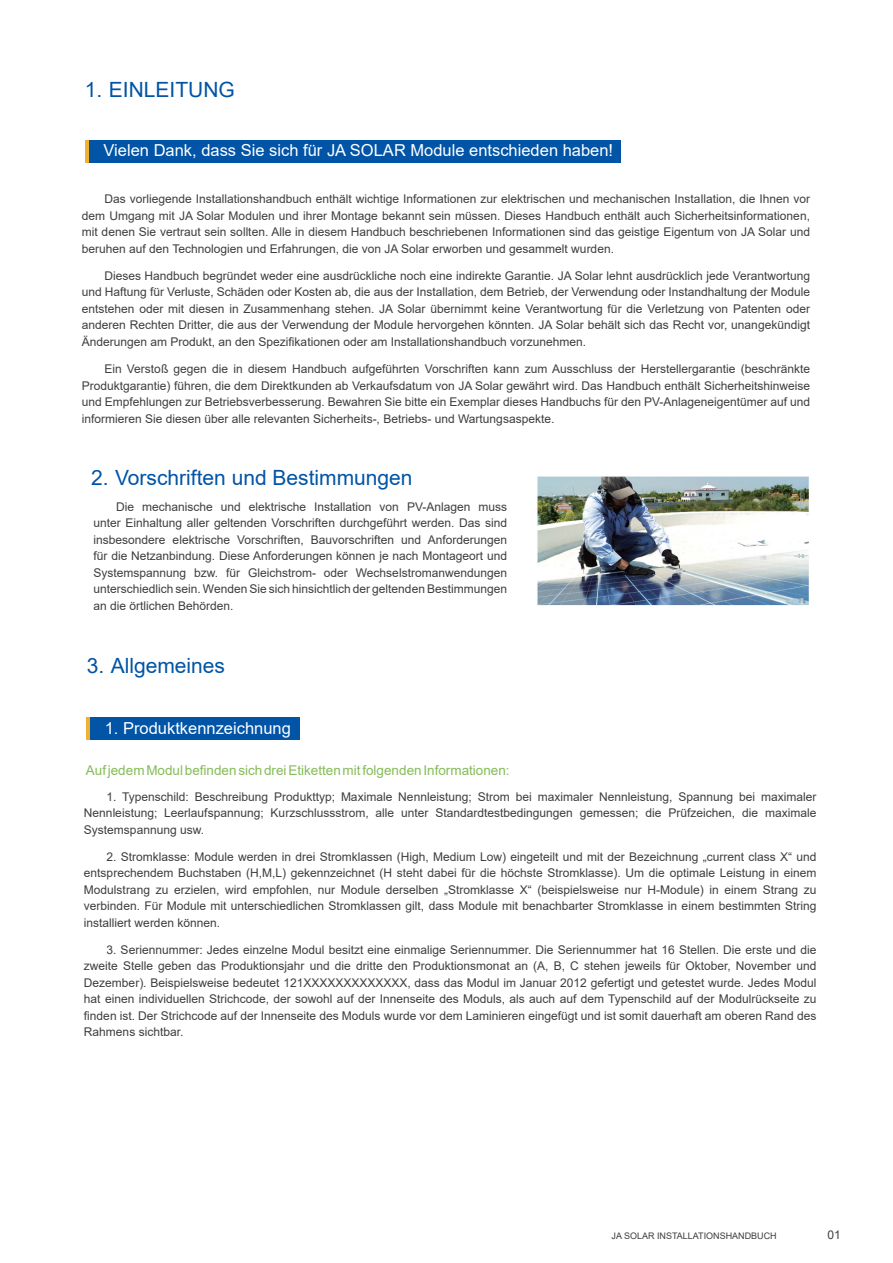
<style>
.page{position:relative;width:893px;height:1263px;background:#fff}
.page>*{position:absolute;margin:0;border:0;box-sizing:border-box;transform-origin:0 0}
.t1{font:21px "Arial";color:#0154a6}
.t2{font:16.5px "Arial";color:#fff}
.t3{font:13.5px "Arial";color:#85bc59}
.t4{font:12px/16.5px "Arial";color:#3e3e3f;text-align:justify}
.t5{font:9px "Arial";color:#3e3e3f}
</style>
<div class="page">
<img style="left:537px;top:476px;width:272px;height:130px">
<hr style="left:85px;top:140px;width:4px;height:23px;background:#efb033">
<div style="left:89px;top:140px;width:532px;height:23px;background:#0154a6"></div>
<hr style="left:87px;top:717px;width:3px;height:22px;background:#efb033">
<div style="left:90px;top:717px;width:209px;height:23px;background:#0154a6"></div>
<p class="t1" style="left:85px;top:75px;width:152px">1. EINLEITUNG</p>
<p class="t2" style="left:104px;top:139px;width:511px">Vielen Dank, dass Sie sich für JA SOLAR Module entschieden haben!</p>
<p class="t4" style="left:82px;top:191px;width:730px;text-indent:23px">Das vorliegende Installationshandbuch enthält wichtige Informationen zur elektrischen und mechanischen Installation, die Ihnen vor dem Umgang mit JA Solar Modulen und ihrer Montage bekannt sein müssen. Dieses Handbuch enthält auch Sicherheitsinformationen, mit denen Sie vertraut sein sollten. Alle in diesem Handbuch beschriebenen Informationen sind das geistige Eigentum von JA Solar und beruhen auf den Technologien und Erfahrungen, die von JA Solar erworben und gesammelt wurden.</p>
<p class="t4" style="left:82px;top:267px;width:730px;text-indent:23px">Dieses Handbuch begründet weder eine ausdrückliche noch eine indirekte Garantie. JA Solar lehnt ausdrücklich jede Verantwortung und Haftung für Verluste, Schäden oder Kosten ab, die aus der Installation, dem Betrieb, der Verwendung oder Instandhaltung der Module entstehen oder mit diesen in Zusammenhang stehen. JA Solar übernimmt keine Verantwortung für die Verletzung von Patenten oder anderen Rechten Dritter, die aus der Verwendung der Module hervorgehen könnten. JA Solar behält sich das Recht vor, unangekündigt Änderungen am Produkt, an den Spezifikationen oder am Installationshandbuch vorzunehmen.</p>
<p class="t4" style="left:82px;top:360px;width:730px;text-indent:23px">Ein Verstoß gegen die in diesem Handbuch aufgeführten Vorschriften kann zum Ausschluss der Herstellergarantie (beschränkte Produktgarantie) führen, die dem Direktkunden ab Verkaufsdatum von JA Solar gewährt wird. Das Handbuch enthält Sicherheitshinweise und Empfehlungen zur Betriebsverbesserung. Bewahren Sie bitte ein Exemplar dieses Handbuchs für den PV-Anlageneigentümer auf und informieren Sie diesen über alle relevanten Sicherheits-, Betriebs- und Wartungsaspekte.</p>
<p class="t1" style="left:91px;top:463px;width:323px">2. Vorschriften und Bestimmungen</p>
<p class="t4" style="left:94px;top:498px;width:415px;text-indent:22px">Die mechanische und elektrische Installation von PV-Anlagen muss unter Einhaltung aller geltenden Vorschriften durchgeführt werden. Das sind insbesondere elektrische Vorschriften, Bauvorschriften und Anforderungen für die Netzanbindung. Diese Anforderungen können je nach Montageort und Systemspannung bzw. für Gleichstrom- oder Wechselstromanwendungen unterschiedlich sein. Wenden Sie sich hinsichtlich der geltenden Bestimmungen an die örtlichen Behörden.</p>
<p class="t1" style="left:87px;top:651px;width:140px">3. Allgemeines</p>
<p class="t2" style="left:105px;top:717px;width:188px">1. Produktkennzeichnung</p>
<p class="t3" style="left:86px;top:761px;width:425px">Auf jedem Modul befinden sich drei Etiketten mit folgenden Informationen:</p>
<p class="t4" style="left:84px;top:788px;width:734px;text-indent:22px">1. Typenschild: Beschreibung Produkttyp; Maximale Nennleistung; Strom bei maximaler Nennleistung, Spannung bei maximaler Nennleistung; Leerlaufspannung; Kurzschlussstrom, alle unter Standardtestbedingungen gemessen; die Prüfzeichen, die maximale Systemspannung usw.</p>
<p class="t4" style="left:84px;top:848px;width:734px;text-indent:22px">2. Stromklasse: Module werden in drei Stromklassen (High, Medium Low) eingeteilt und mit der Bezeichnung „current class X“ und entsprechendem Buchstaben (H,M,L) gekennzeichnet (H steht dabei für die höchste Stromklasse). Um die optimale Leistung in einem Modulstrang zu erzielen, wird empfohlen, nur Module derselben „Stromklasse X“ (beispielsweise nur H-Module) in einem Strang zu verbinden. Für Module mit unterschiedlichen Stromklassen gilt, dass Module mit benachbarter Stromklasse in einem bestimmten String installiert werden können.</p>
<p class="t4" style="left:84px;top:941px;width:734px;text-indent:22px">3. Seriennummer: Jedes einzelne Modul besitzt eine einmalige Seriennummer. Die Seriennummer hat 16 Stellen. Die erste und die zweite Stelle geben das Produktionsjahr und die dritte den Produktionsmonat an (A, B, C stehen jeweils für Oktober, November und Dezember). Beispielsweise bedeutet 121XXXXXXXXXXXXX, dass das Modul im Januar 2012 gefertigt und getestet wurde. Jedes Modul hat einen individuellen Strichcode, der sowohl auf der Innenseite des Moduls, als auch auf dem Typenschild auf der Modulrückseite zu finden ist. Der Strichcode auf der Innenseite des Moduls wurde vor dem Laminieren eingefügt und ist somit dauerhaft am oberen Rand des Rahmens sichtbar.</p>
<p class="t5" style="left:612px;top:1229px;width:167px">JA SOLAR INSTALLATIONSHANDBUCH</p>
<p class="t4" style="left:828px;top:1226px;width:15px">01</p>
</div>
